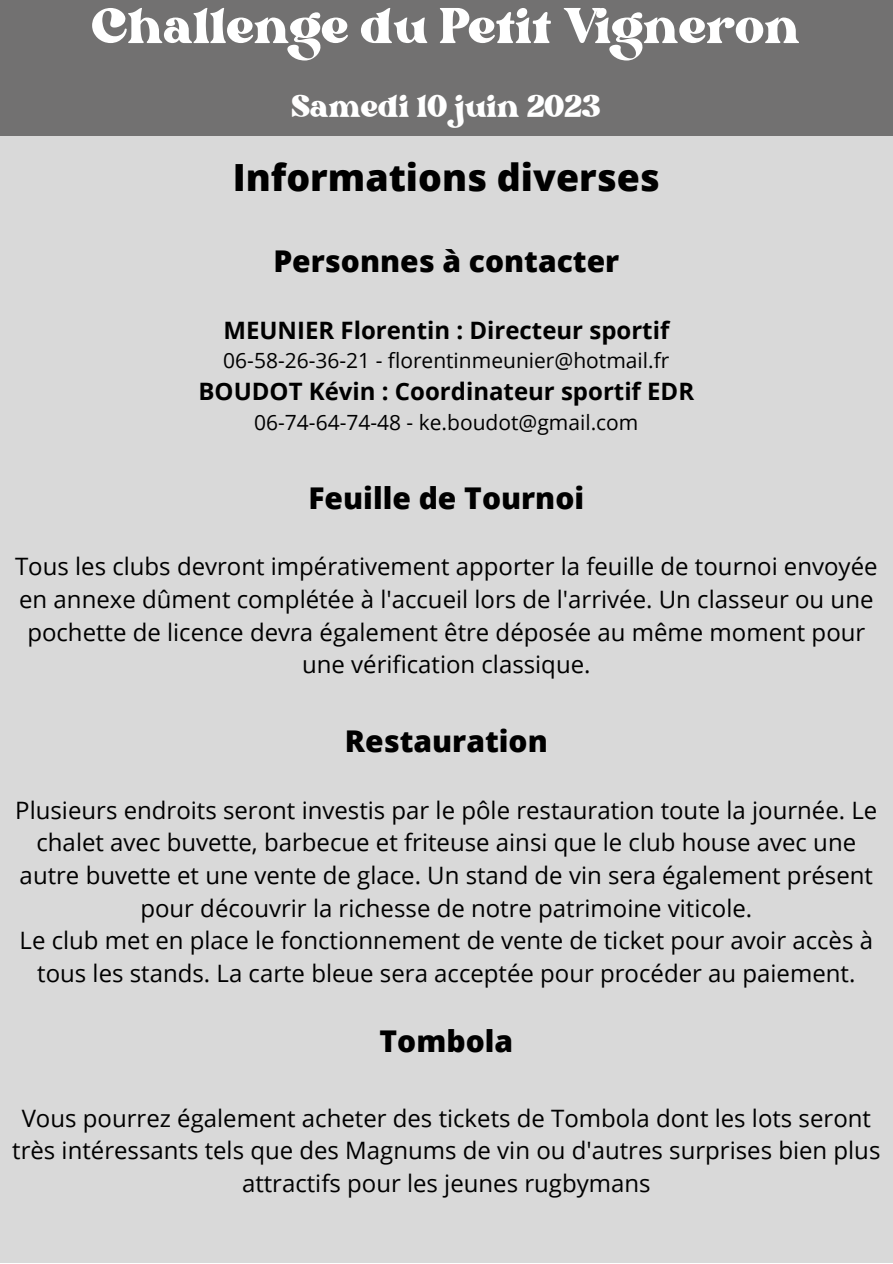
<style>
.page{position:relative;width:893px;height:1264px;background:#fff}
.page>*{position:absolute;margin:0;border:0;box-sizing:border-box;transform-origin:0 0}
.t1{font:69px "Bright";color:#fff}
.t2{font:43.5px "Bright";color:#fff}
.t3{font:800 37.5px "Open Sans";color:#000}
.t4{font:800 30px "Open Sans";color:#000}
.t5{font:24px/32.5px "Open Sans";color:#000;text-align:center}
.t6{font:700 24px "Open Sans";color:#000}
.t7{font:21px "Open Sans";color:#000}
</style>
<div class="page">
<div style="left:0;top:0;width:892px;height:1262px;background:#d9d9d9"></div>
<div style="left:0;top:0;width:892px;height:136px;background:#727171"></div>
<p class="t1" style="left:92px;top:-3px;width:710px">Challenge du Petit Vigneron</p>
<p class="t2" style="left:292px;top:88px;width:310px">Samedi 10 juin 2023</p>
<p class="t3" style="left:233px;top:150px;width:428px">Informations diverses</p>
<p class="t4" style="left:273px;top:240px;width:347px">Personnes à contacter</p>
<p class="t6" style="left:223px;top:313px;width:447px">MEUNIER Florentin : Directeur sportif</p>
<p class="t7" style="left:223px;top:345px;width:447px">06-58-26-36-21 - florentinmeunier@hotmail.fr</p>
<p class="t6" style="left:198px;top:375px;width:497px">BOUDOT Kévin : Coordinateur sportif EDR</p>
<p class="t7" style="left:254px;top:407px;width:386px">06-74-64-74-48 - ke.boudot@gmail.com</p>
<p class="t4" style="left:308px;top:477px;width:277px">Feuille de Tournoi</p>
<p class="t5" style="left:15px;top:550px;width:864px">Tous les clubs devront impérativement apporter la feuille de tournoi envoyée en annexe dûment complétée à l'accueil lors de l'arrivée. Un classeur ou une pochette de licence devra également être déposée au même moment pour une vérification classique.</p>
<p class="t4" style="left:345px;top:720px;width:204px">Restauration</p>
<p class="t5" style="left:15px;top:793px;width:863px">Plusieurs endroits seront investis par le pôle restauration toute la journée. Le chalet avec buvette, barbecue et friteuse ainsi que le club house avec une autre buvette et une vente de glace. Un stand de vin sera également présent pour découvrir la richesse de notre patrimoine viticole.</p>
<p class="t5" style="left:20px;top:923px;width:854px">Le club met en place le fonctionnement de vente de ticket pour avoir accès à tous les stands. La carte bleue sera acceptée pour procéder au paiement.</p>
<p class="t4" style="left:379px;top:1020px;width:135px">Tombola</p>
<p class="t5" style="left:12px;top:1101px;width:869px">Vous pourrez également acheter des tickets de Tombola dont les lots seront très intéressants tels que des Magnums de vin ou d'autres surprises bien plus attractifs pour les jeunes rugbymans</p>
</div>
